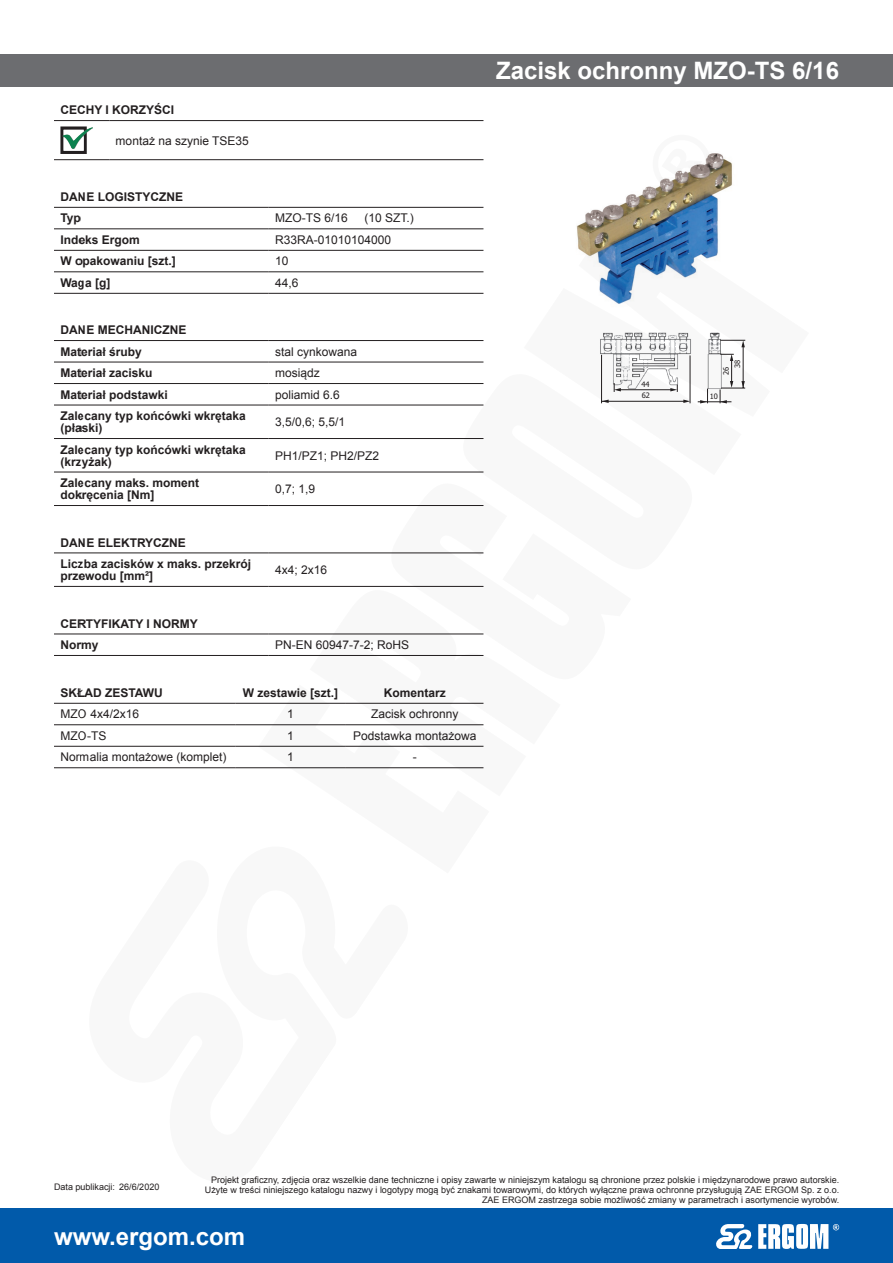
<style>
.page{position:relative;width:893px;height:1263px;background:#fff}
.page>*{position:absolute;margin:0;border:0;box-sizing:border-box;transform-origin:0 0}
.produkt-nazwa{font:700 24px "Arial";color:#fff}
.opis-body-bold{font:700 12px/12px "Arial";color:#231f20}
.opis-body{font:12px "Arial";color:#231f20}
.opis-body-srodek{font:12px "Arial";color:#231f20}
.opis-body-srodek-bol{font:700 12px "Arial";color:#231f20}
.t1{font:9px/9.8px "Arial";color:#231f20;text-align:right}
.c_schemat{font:7.5px "Tahoma";color:#231f20}
</style>
<div class="page">
<div style="left:0;top:1209px;width:893px;height:54px;background:#015aaa"></div>
<svg style="left:716px;top:1224px;width:123px;height:25px"></svg>
<div style="left:0;top:54px;width:893px;height:32px;background:#6c6d70"></div>
<img style="left:608px;top:153px;width:124px;height:53px">
<hr style="left:54px;top:120px;width:55px;height:1px;background:#231f20">
<hr style="left:109px;top:120px;width:374px;height:1px;background:#231f20">
<hr style="left:54px;top:159px;width:55px;height:1px;background:#231f20">
<hr style="left:109px;top:159px;width:374px;height:1px;background:#231f20">
<img style="left:60px;top:127px;width:33px;height:26px">
<hr style="left:54px;top:207px;width:215px;height:1px;background:#231f20">
<hr style="left:269px;top:207px;width:214px;height:1px;background:#231f20">
<hr style="left:54px;top:229px;width:215px;height:1px;background:#231f20">
<hr style="left:269px;top:229px;width:214px;height:1px;background:#231f20">
<hr style="left:54px;top:250px;width:215px;height:1px;background:#231f20">
<hr style="left:269px;top:250px;width:214px;height:1px;background:#231f20">
<hr style="left:54px;top:272px;width:215px;height:1px;background:#231f20">
<hr style="left:269px;top:272px;width:214px;height:1px;background:#231f20">
<hr style="left:54px;top:293px;width:215px;height:1px;background:#231f20">
<hr style="left:269px;top:293px;width:214px;height:1px;background:#231f20">
<hr style="left:54px;top:553px;width:215px;height:1px;background:#231f20">
<hr style="left:269px;top:553px;width:214px;height:1px;background:#231f20">
<hr style="left:54px;top:586px;width:215px;height:1px;background:#231f20">
<hr style="left:269px;top:586px;width:214px;height:1px;background:#231f20">
<hr style="left:54px;top:340px;width:215px;height:1px;background:#231f20">
<hr style="left:269px;top:340px;width:214px;height:1px;background:#231f20">
<hr style="left:54px;top:362px;width:215px;height:1px;background:#231f20">
<hr style="left:269px;top:362px;width:214px;height:1px;background:#231f20">
<hr style="left:54px;top:383px;width:215px;height:1px;background:#231f20">
<hr style="left:269px;top:383px;width:214px;height:1px;background:#231f20">
<hr style="left:54px;top:405px;width:215px;height:1px;background:#231f20">
<hr style="left:269px;top:405px;width:214px;height:1px;background:#231f20">
<hr style="left:54px;top:438px;width:215px;height:1px;background:#231f20">
<hr style="left:269px;top:438px;width:214px;height:1px;background:#231f20">
<hr style="left:54px;top:472px;width:215px;height:1px;background:#231f20">
<hr style="left:269px;top:472px;width:214px;height:1px;background:#231f20">
<hr style="left:54px;top:505px;width:215px;height:1px;background:#231f20">
<hr style="left:269px;top:505px;width:214px;height:1px;background:#231f20">
<hr style="left:54px;top:634px;width:215px;height:1px;background:#231f20">
<hr style="left:269px;top:634px;width:214px;height:1px;background:#231f20">
<hr style="left:54px;top:655px;width:215px;height:1px;background:#231f20">
<hr style="left:269px;top:655px;width:214px;height:1px;background:#231f20">
<hr style="left:54px;top:703px;width:181px;height:1px;background:#231f20">
<hr style="left:235px;top:703px;width:111px;height:1px;background:#231f20">
<hr style="left:54px;top:724px;width:181px;height:1px;background:#231f20">
<hr style="left:235px;top:724px;width:111px;height:1px;background:#231f20">
<hr style="left:54px;top:746px;width:181px;height:1px;background:#231f20">
<hr style="left:235px;top:746px;width:111px;height:1px;background:#231f20">
<hr style="left:54px;top:767px;width:181px;height:1px;background:#231f20">
<hr style="left:235px;top:767px;width:111px;height:1px;background:#231f20">
<svg style="left:576px;top:206px;width:170px;height:198px"></svg>
<svg style="left:258px;top:702px;width:52px;height:67px"></svg>
<svg style="left:310px;top:585px;width:174px;height:184px"></svg>
<svg style="left:389px;top:506px;width:95px;height:185px"></svg>
<svg style="left:463px;top:372px;width:231px;height:209px"></svg>
<p class="opis-body-bold" style="left:60px;top:104px;width:115px">CECHY I KORZYŚCI</p>
<p class="opis-body" style="left:116px;top:132px;width:135px">montaż na szynie TSE35</p>
<p class="opis-body-bold" style="left:60px;top:191px;width:124px">DANE LOGISTYCZNE</p>
<p class="opis-body-bold" style="left:60px;top:213px;width:22px">Typ</p>
<p class="opis-body" style="left:275px;top:210px;width:74px">MZO-TS 6/16</p>
<p class="opis-body" style="left:364px;top:210px;width:51px">(10 SZT.)</p>
<p class="opis-body-bold" style="left:60px;top:234px;width:81px">Indeks Ergom</p>
<p class="opis-body" style="left:275px;top:232px;width:118px">R33RA-01010104000</p>
<p class="opis-body-bold" style="left:60px;top:256px;width:117px">W opakowaniu [szt.]</p>
<p class="opis-body" style="left:275px;top:253px;width:15px">10</p>
<p class="opis-body-bold" style="left:60px;top:277px;width:52px">Waga [g]</p>
<p class="opis-body" style="left:275px;top:275px;width:25px">44,6</p>
<p class="opis-body-bold" style="left:60px;top:324px;width:127px">DANE MECHANICZNE</p>
<p class="opis-body-bold" style="left:60px;top:346px;width:83px">Materiał śruby</p>
<p class="opis-body" style="left:275px;top:344px;width:84px">stal cynkowana</p>
<p class="opis-body-bold" style="left:60px;top:367px;width:94px">Materiał zacisku</p>
<p class="opis-body" style="left:275px;top:365px;width:46px">mosiądz</p>
<p class="opis-body-bold" style="left:60px;top:389px;width:109px">Materiał podstawki</p>
<p class="opis-body" style="left:275px;top:387px;width:66px">poliamid 6.6</p>
<p class="opis-body-bold" style="left:60px;top:410px;width:187px">Zalecany typ końcówki wkrętaka (płaski)</p>
<p class="opis-body" style="left:275px;top:414px;width:72px">3,5/0,6; 5,5/1</p>
<p class="opis-body-bold" style="left:60px;top:444px;width:187px">Zalecany typ końcówki wkrętaka (krzyżak)</p>
<p class="opis-body" style="left:275px;top:448px;width:106px">PH1/PZ1; PH2/PZ2</p>
<p class="opis-body-bold" style="left:60px;top:477px;width:140px">Zalecany maks. moment dokręcenia [Nm]</p>
<p class="opis-body" style="left:275px;top:481px;width:42px">0,7; 1,9</p>
<p class="opis-body-bold" style="left:60px;top:537px;width:127px">DANE ELEKTRYCZNE</p>
<p class="opis-body-bold" style="left:60px;top:558px;width:192px">Liczba zacisków x maks. przekrój przewodu [mm²]</p>
<p class="opis-body" style="left:275px;top:562px;width:54px">4x4; 2x16</p>
<p class="opis-body-bold" style="left:60px;top:618px;width:139px">CERTYFIKATY I NORMY</p>
<p class="opis-body-bold" style="left:60px;top:639px;width:40px">Normy</p>
<p class="opis-body" style="left:275px;top:637px;width:136px">PN-EN 60947-7-2; RoHS</p>
<p class="opis-body-bold" style="left:60px;top:687px;width:104px">SKŁAD ZESTAWU</p>
<p class="opis-body-srodek-bol" style="left:243px;top:685px;width:97px">W zestawie [szt.]</p>
<p class="opis-body-srodek-bol" style="left:384px;top:685px;width:64px">Komentarz</p>
<p class="opis-body" style="left:60px;top:706px;width:80px">MZO 4x4/2x16</p>
<p class="opis-body-srodek" style="left:287px;top:706px;width:8px">1</p>
<p class="opis-body-srodek" style="left:371px;top:706px;width:89px">Zacisk ochronny</p>
<p class="opis-body" style="left:60px;top:728px;width:47px">MZO-TS</p>
<p class="opis-body-srodek" style="left:287px;top:728px;width:8px">1</p>
<p class="opis-body-srodek" style="left:353px;top:728px;width:125px">Podstawka montażowa</p>
<p class="opis-body" style="left:60px;top:749px;width:168px">Normalia montażowe (komplet)</p>
<p class="opis-body-srodek" style="left:287px;top:749px;width:8px">1</p>
<p class="opis-body-srodek" style="left:413px;top:749px;width:5px">-</p>
<p class="produkt-nazwa" style="left:496px;top:54px;width:344px">Zacisk ochronny MZO-TS 6/16</p>
<p class="c_schemat" style="left:641px;top:379px;width:10px">44</p>
<p class="c_schemat" style="left:642px;top:391px;width:10px">62</p>
<p class="c_schemat" style="left:732px;top:368px;width:10px;rotate:-90deg">38</p>
<p class="c_schemat" style="left:721px;top:375px;width:10px;rotate:-90deg">26</p>
<p class="c_schemat" style="left:710px;top:391px;width:10px">10</p>
<p class="t1" style="left:54px;top:1182px;width:107px">Data publikacji: 26/6/2020</p>
<p class="t1" style="left:205px;top:1175px;width:636px">Projekt graficzny, zdjęcia oraz wszelkie dane techniczne i opisy zawarte w niniejszym katalogu są chronione przez polskie i międzynarodowe prawo autorskie.<br>Użyte w treści niniejszego katalogu nazwy i logotypy mogą być znakami towarowymi, do których wyłączne prawa ochronne przysługują ZAE ERGOM Sp. z o.o.<br>ZAE ERGOM zastrzega sobie możliwość zmiany w parametrach i asortymencie wyrobów.</p>
<h1 class="produkt-nazwa" style="left:54px;top:1220px;width:193px">www.ergom.com</h1>
</div>
